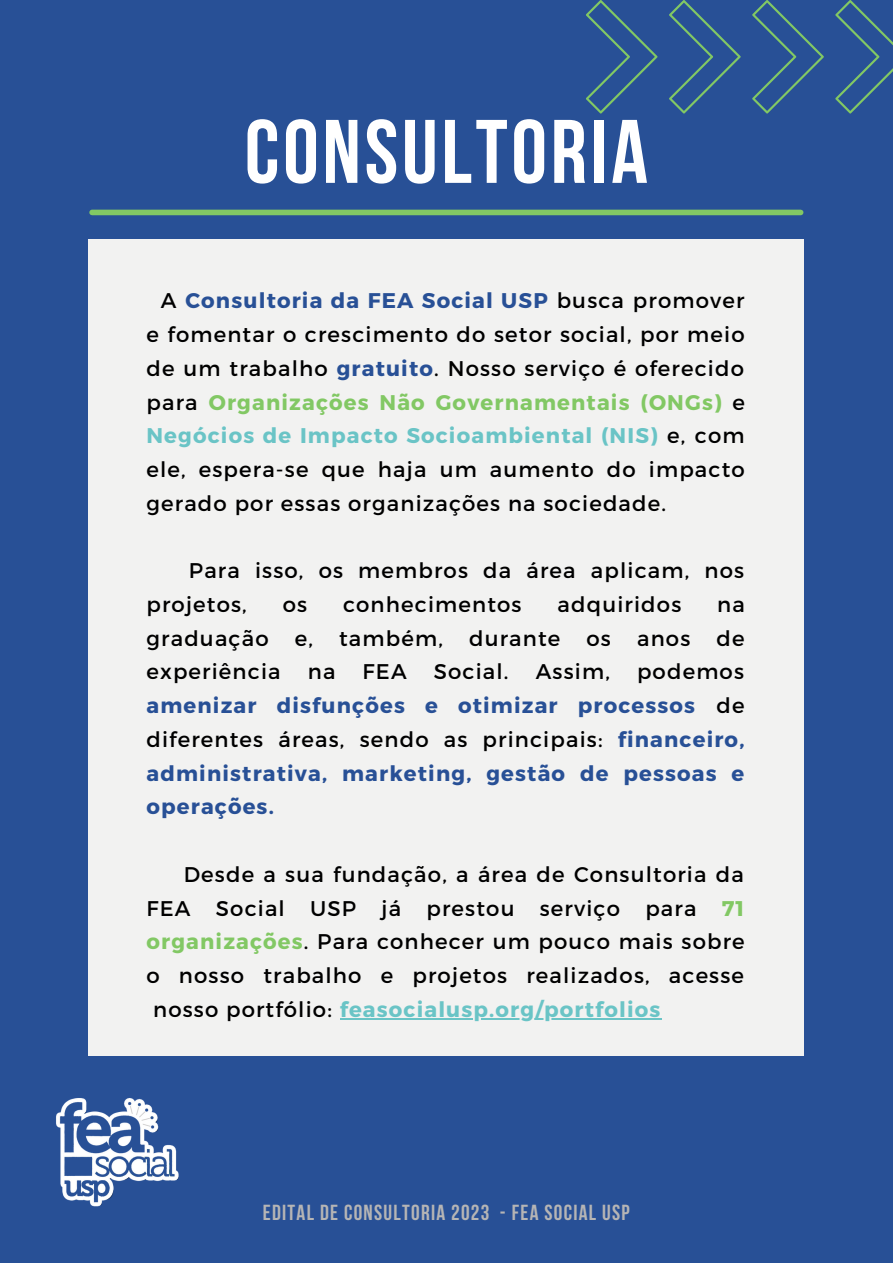
<style>
.page{position:relative;width:893px;height:1264px;background:#fff}
.page>*{position:absolute;margin:0;border:0;box-sizing:border-box;transform-origin:0 0}
.t1{font:700 89.85px "Bebas Neue";letter-spacing:.04em;color:#fff}
.t2{font:700 21.75px "Bebas Neue";letter-spacing:.06em;color:#b6b5b5}
.t3{font:21.15px/33.8px "Montserrat";letter-spacing:.055em;color:#000;text-align:justify}
.t4{font:700 21.15px/33.8px "Montserrat";letter-spacing:.055em;color:#285096;text-align:justify}
.t5{font:700 21.15px "Montserrat";letter-spacing:.055em;color:#6ac4c6}
.s1{font-weight:700;color:#285096}
.s2{font-weight:700;color:#82c864}
.s3{font-weight:700;color:#6ac4c6}
.s4{font-weight:400;color:#000}
</style>
<div class="page">
<div style="left:0;top:0;width:892px;height:1262px;background:#285096"></div>
<div style="left:88px;top:239px;width:715px;height:816px;background:#f2f2f1"></div>
<hr style="left:339px;top:1017px;width:322px;height:2px;background:#6ac4c6">
<div style="left:92px;top:210px;width:708px;height:5px;background:#82c864"></div>
<img style="left:56px;top:1055px;width:157px;height:152px">
<svg style="left:835px;top:0;width:57px;height:113px"></svg>
<svg style="left:752px;top:0;width:71px;height:113px"></svg>
<svg style="left:669px;top:0;width:71px;height:113px"></svg>
<svg style="left:586px;top:0;width:71px;height:113px"></svg>
<h1 class="t1" style="left:245px;top:115px;width:404px">CONSULTORIA</h1>
<p class="t3" style="left:146px;top:283px;width:600px;text-indent:14px">A <span class="s1">Consultoria da FEA Social USP</span> busca promover e fomentar o crescimento do setor social, por meio de um trabalho <span class="s1">gratuito</span>. Nosso serviço é oferecido para <span class="s2">Organizações Não Governamentais (ONGs)</span> e <span class="s3">Negócios de Impacto Socioambiental (NIS)</span> e, com ele, espera-se que haja um aumento do impacto gerado por essas organizações na sociedade.</p>
<p class="t3" style="left:146px;top:552px;width:599px;text-indent:42px">Para isso, os membros da área aplicam, nos projetos,</p>
<p class="t3" style="left:283px;top:586px;width:26px">os</p>
<p class="t3" style="left:343px;top:586px;width:180px">conhecimentos</p>
<p class="t3" style="left:557px;top:586px;width:125px">adquiridos</p>
<p class="t3" style="left:146px;top:586px;width:600px;text-indent:570px">na graduação e, também, durante os anos de experiência</p>
<p class="t3" style="left:308px;top:654px;width:29px">na</p>
<p class="t3" style="left:362px;top:654px;width:46px">FEA</p>
<p class="t3" style="left:434px;top:654px;width:76px">Social.</p>
<p class="t3" style="left:535px;top:654px;width:76px">Assim,</p>
<p class="t4" style="left:146px;top:654px;width:599px;text-indent:490px"><span class="s4">podemos </span>amenizar disfunções e otimizar processos <span class="s4">de diferentes áreas, sendo as principais:</span> financeiro, administrativa, marketing, gestão de pessoas e operações.</p>
<p class="t3" style="left:184px;top:856px;width:561px">Desde a sua fundação, a área de Consultoria da</p>
<p class="t3" style="left:146px;top:890px;width:599px">FEA Social USP já prestou serviço para <span class="s2">71</span></p>
<p class="t3" style="left:146px;top:923px;width:599px"><span class="s2">organizações</span>. Para conhecer um pouco mais sobre</p>
<p class="t3" style="left:146px;top:957px;width:599px">o nosso trabalho e projetos realizados, acesse</p>
<p class="t5" style="left:153px;top:995px;width:508px"><span class="s4">nosso portfólio:</span> feasocialusp.org/portfolios</p>
<p class="t2" style="left:263px;top:1203px;width:368px">EDITAL DE CONSULTORIA 2023 - FEA SOCIAL USP</p>
</div>
